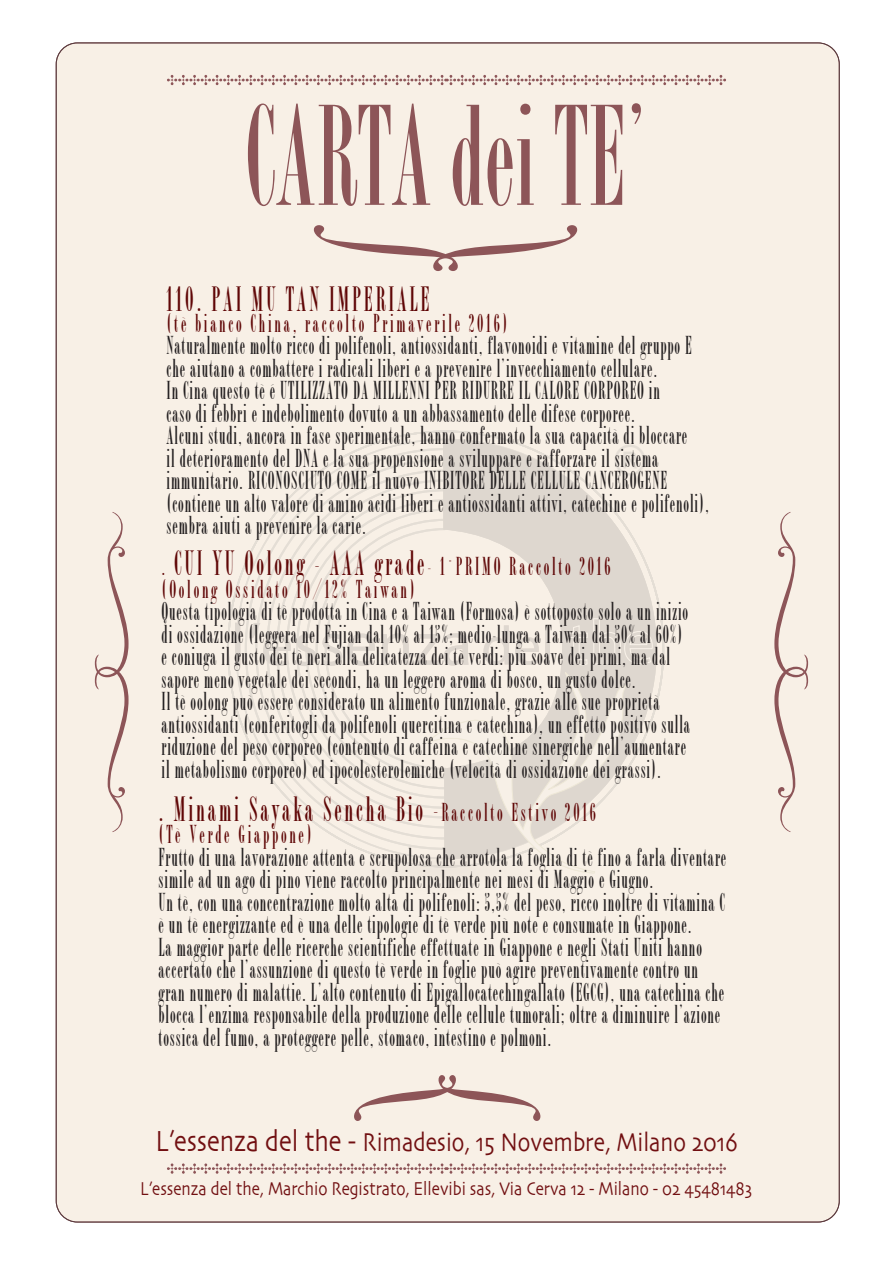
<style>
.page{position:relative;width:893px;height:1263px;background:#fff}
.page>*{position:absolute;margin:0;border:0;box-sizing:border-box;transform-origin:0 0}
.t1{font:41.55px "Microsoft Sans Serif";color:#6d6e70}
.t2{font:36.6px "Bordeaux Roman Bold Let Plain";letter-spacing:.075em;color:#5f0606}
.t3{font:27px/22.5px "Bordeaux Roman Bold Let Plain";letter-spacing:.03em;color:#231f20}
.t4{font:27px/22.5px "Bordeaux Roman Bold Let Plain";letter-spacing:.1em;color:#5f0606}
.t5{font:27px "Skia";color:#710f11;scale:.82 1}
.t6{font:19.5px "Skia";color:#710f11;scale:.82 1}
.s1{font-size:36.6px}
.s2{font-size:27px}
.s3{font-size:30.45px}
</style>
<div class="page">
<div style="left:56px;top:43px;width:783px;height:1179px;background:#f8f0e6;border-radius:21px"></div>
<svg style="left:443px;top:439px;width:214px;height:279px;fill:#ded7cf"></svg>
<div style="left:235px;top:623px;width:5px;height:42px;background:#ded7cf"></div>
<svg style="left:249px;top:527px;width:404px;height:347px"></svg>
<svg style="left:313px;top:225px;width:265px;height:46px"></svg>
<svg style="left:354px;top:1075px;width:187px;height:46px"></svg>
<svg style="left:167px;top:1163px;width:559px;height:11px"></svg>
<svg style="left:167px;top:75px;width:559px;height:10px"></svg>
<svg style="left:94px;top:512px;width:35px;height:320px"></svg>
<svg style="left:774px;top:512px;width:35px;height:320px"></svg>
<svg style="left:248px;top:104px;width:182px;height:102px"></svg>
<svg style="left:453px;top:104px;width:81px;height:102px"></svg>
<svg style="left:555px;top:105px;width:67px;height:100px"></svg>
<svg style="left:632px;top:103px;width:9px;height:21px"></svg>
<h2 class="t2" style="left:166px;top:277px;width:265px">110. PAI MU TAN IMPERIALE</h2>
<p class="t4" style="left:167px;top:311px;width:343px">(tè bianco China, raccolto Primaverile 2016)</p>
<p class="t3" style="left:167px;top:334px;width:544px">Naturalmente molto ricco di polifenoli, antiossidanti, flavonoidi e vitamine del gruppo E che aiutano a combattere i radicali liberi e a prevenire l’invecchiamento cellulare.<br>In Cina questo tè é UTILIZZATO DA MILLENNI PER RIDURRE IL CALORE CORPOREO in<br>caso di febbri e indebolimento dovuto a un abbassamento delle difese corporee.<br>Alcuni studi, ancora in fase sperimentale, hanno confermato la sua capacità di bloccare<br>il deterioramento del DNA e la sua propensione a sviluppare e rafforzare il sistema immunitario. RICONOSCIUTO COME il nuovo INIBITORE DELLE CELLULE CANCEROGENE (contiene un alto valore di amino acidi liberi e antiossidanti attivi, catechine e polifenoli), sembra aiuti a prevenire la carie.</p>
<h1 class="t1" style="left:615px;top:437px;width:32px">®</h1>
<p class="t4" style="left:162px;top:555px;width:450px">. <span class="s1">CUI YU Oolong - AAA grade</span>- 1°PRIMO Raccolto 2016 (Oolong Ossidato 10/12% Taiwan)</p>
<p class="t3" style="left:162px;top:600px;width:530px">Questa tipologia di tè prodotta in Cina e a Taiwan (Formosa) è sottoposto solo a un inizio di ossidazione (leggera nel Fujian dal 10% al 15%; medio-lunga a Taiwan dal 50% al 60%) e coniuga il gusto dei tè neri alla delicatezza dei tè verdi: più soave dei primi, ma dal sapore meno vegetale dei secondi, ha un leggero aroma di bosco, un gusto dolce.<br>Il tè oolong può essere considerato un alimento funzionale, grazie alle sue proprietà antiossidanti (conferitogli da polifenoli quercitina e catechina), un effetto positivo sulla riduzione del peso corporeo (contenuto di caffeina e catechine sinergiche nell’aumentare il metabolismo corporeo) ed ipocolesterolemiche (velocità di ossidazione dei grassi).</p>
<h2 class="t2" style="left:159px;top:786px;width:439px">. Minami Sayaka Sencha Bio -<span class="s2">Raccolto Estivo 2016</span></h2>
<p class="t4" style="left:159px;top:822px;width:155px">(Tè Verde Giappone)</p>
<p class="t3" style="left:159px;top:845px;width:569px">Frutto di una lavorazione attenta e scrupolosa che arrotola la foglia di tè fino a farla diventare simile ad un ago di pino viene raccolto principalmente nei mesi di Maggio e Giugno.<br>Un tè, con una concentrazione molto alta di polifenoli: 5,5% del peso, ricco inoltre di vitamina C è un tè energizzante ed è una delle tipologie di tè verde più note e consumate in Giappone.<br>La maggior parte delle ricerche scientifiche effettuate in Giappone e negli Stati Uniti hanno accertato che l’assunzione di questo tè verde in foglie può agire preventivamente contro un gran numero di malattie. L’alto contenuto di Epigallocatechingallato (EGCG), una catechina che blocca l’enzima responsabile della produzione delle cellule tumorali; oltre a diminuire l’azione tossica del fumo, a proteggere pelle, stomaco, intestino e polmoni.</p>
<p class="t5" style="left:155px;top:1125px;width:712px"><span class="s3">L’essenza del the -</span> Rimadesio, 15 Novembre, Milano 2016</p>
<p class="t6" style="left:140px;top:1177px;width:748px">L’essenza del the, Marchio Registrato, Ellevibi sas, Via Cerva 12 - Milano - 02 45481483</p>
</div>
